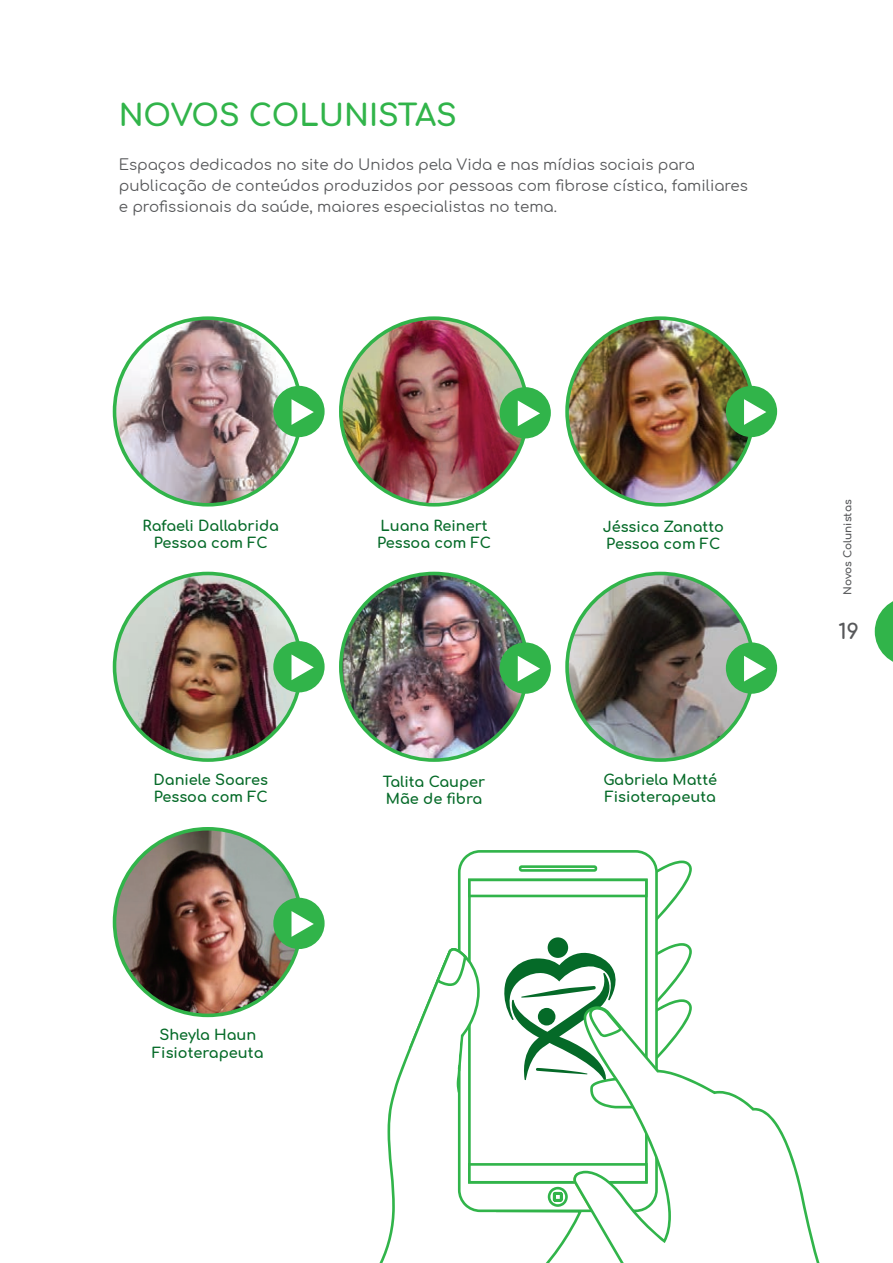
<style>
.page{position:relative;width:893px;height:1263px;background:#fff}
.page>*{position:absolute;margin:0;border:0;box-sizing:border-box;transform-origin:0 0}
.t1{font:700 30px "Comfortaa";color:#31b44a}
.t2{font:700 21px "Comfortaa";color:#57585a}
.t3{font:15px/21px "Comfortaa";color:#57585a}
.t4{font:700 14.55px/17.4px "Comfortaa";color:#056a28}
.t5{font:700 10.5px "Comfortaa";color:#57585a}
</style>
<div class="page">
<svg style="left:875px;top:601px;width:18px;height:61px"></svg>
<img style="left:115px;top:318px;width:186px;height:187px;border-radius:93px">
<div style="left:273px;top:386px;width:52px;height:51px;background:#31b44a;border-radius:50%"></div>
<svg style="left:291px;top:399px;width:23px;height:26px"></svg>
<img style="left:567px;top:318px;width:187px;height:187px;border-radius:93px">
<div style="left:726px;top:386px;width:51px;height:51px;background:#31b44a;border-radius:50%"></div>
<svg style="left:744px;top:399px;width:22px;height:26px"></svg>
<img style="left:115px;top:573px;width:186px;height:187px;border-radius:93px">
<div style="left:273px;top:641px;width:52px;height:51px;background:#31b44a;border-radius:50%"></div>
<svg style="left:291px;top:654px;width:23px;height:26px"></svg>
<img style="left:341px;top:318px;width:186px;height:187px;border-radius:93px">
<div style="left:500px;top:387px;width:51px;height:51px;background:#31b44a;border-radius:50%"></div>
<svg style="left:518px;top:400px;width:22px;height:26px"></svg>
<img style="left:341px;top:573px;width:186px;height:187px;border-radius:93px">
<div style="left:500px;top:642px;width:51px;height:52px;background:#31b44a;border-radius:50%"></div>
<svg style="left:518px;top:656px;width:22px;height:25px"></svg>
<img style="left:567px;top:573px;width:187px;height:187px;border-radius:93px">
<div style="left:726px;top:642px;width:51px;height:52px;background:#31b44a;border-radius:50%"></div>
<svg style="left:744px;top:656px;width:22px;height:25px"></svg>
<img style="left:115px;top:829px;width:186px;height:186px;border-radius:93px">
<div style="left:273px;top:898px;width:52px;height:51px;background:#31b44a;border-radius:50%"></div>
<svg style="left:291px;top:911px;width:23px;height:26px"></svg>
<svg style="left:379px;top:1048px;width:194px;height:215px"></svg>
<svg style="left:458px;top:850px;width:200px;height:362px"></svg>
<svg style="left:468px;top:926px;width:180px;height:10px"></svg>
<svg style="left:468px;top:854px;width:224px;height:72px"></svg>
<svg style="left:573px;top:1119px;width:247px;height:144px"></svg>
<svg style="left:409px;top:936px;width:365px;height:273px"></svg>
<h1 class="t1" style="left:119px;top:87px;width:340px">NOVOS COLUNISTAS</h1>
<p class="t3" style="left:119px;top:152px;width:631px">Espaços dedicados no site do Unidos pela Vida e nas mídias sociais para publicação de conteúdos produzidos por pessoas com fibrose cística, familiares e profissionais da saúde, maiores especialistas no tema.</p>
<p class="t4" style="left:142px;top:515px;width:138px;text-align:center">Rafaeli Dallabrida<br>Pessoa com FC</p>
<p class="t4" style="left:603px;top:516px;width:123px">Jéssica Zanatto<br>Pessoa com FC</p>
<p class="t4" style="left:377px;top:515px;width:115px">Luana Reinert<br>Pessoa com FC</p>
<p class="t4" style="left:154px;top:769px;width:116px">Daniele Soares<br>Pessoa com FC</p>
<p class="t4" style="left:152px;top:1024px;width:113px;text-align:center">Sheyla Haun<br>Fisioterapeuta</p>
<p class="t4" style="left:383px;top:771px;width:104px">Talita Cauper<br>Mãe de fibra</p>
<p class="t4" style="left:603px;top:769px;width:115px">Gabriela Matté<br>Fisioterapeuta</p>
<p class="t5" style="left:838px;top:595px;width:97px;rotate:-90deg">Novos Colunistas</p>
<h2 class="t2" style="left:838px;top:612px;width:22px">19</h2>
</div>
